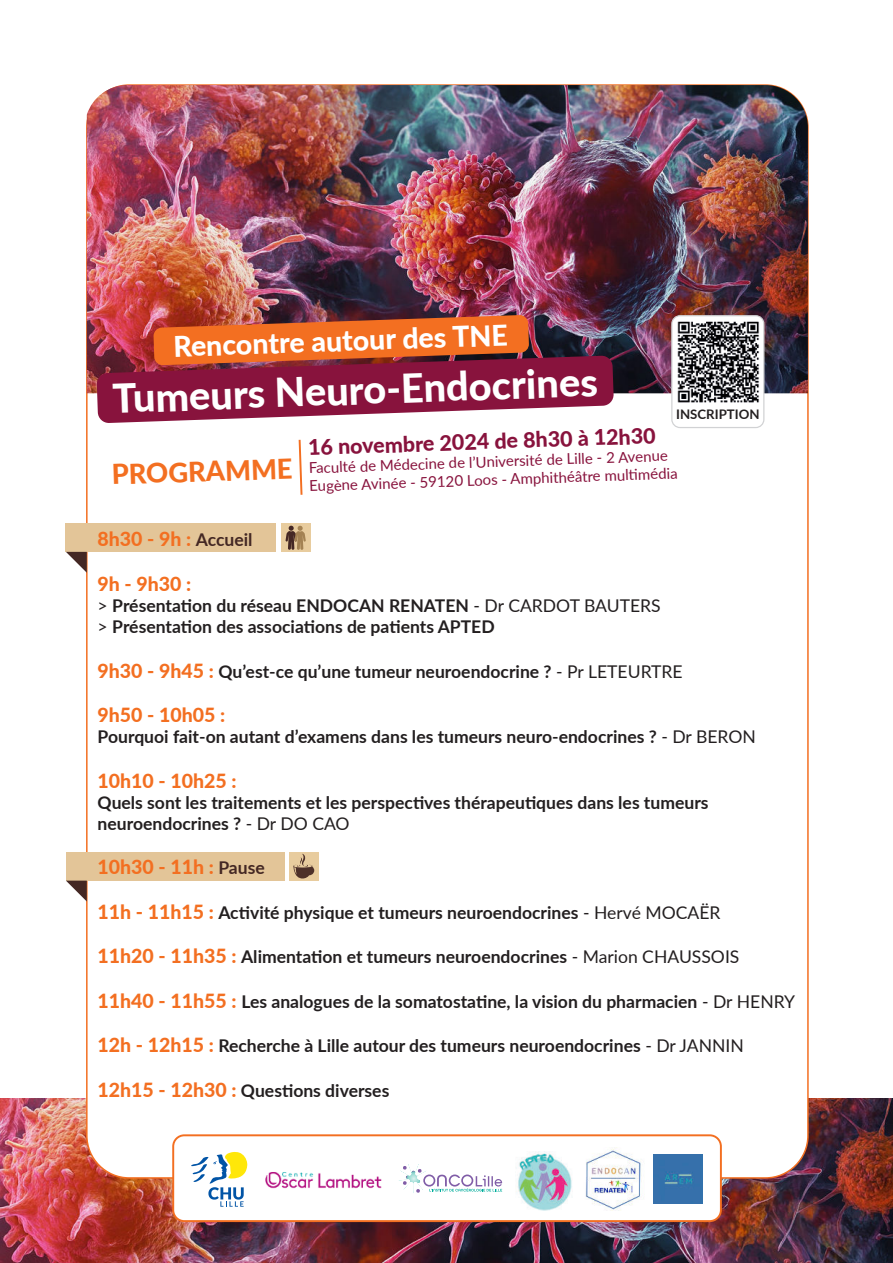
<style>
.page{position:relative;width:893px;height:1263px;background:#fff}
.page>*{position:absolute;margin:0;border:0;box-sizing:border-box;transform-origin:0 0}
.t1{font:800 39.75px "Lato";color:#fff}
.t2{font:800 28.5px "Lato";color:#fff}
.t3{font:800 27.3px "Lato";color:#f36f21}
.t4{font:800 21.45px "Lato";color:#88133d}
.t5{font:800 19.5px "Lato";color:#f36f21}
.t6{font:700 17.55px/21px "Lato";color:#231f20}
.t7{font:15px/18px "Lato";color:#88133d}
.t8{font:700 13.2px "Lato";color:#231f20}
.s1{font-weight:700;font-size:17.55px;color:#442824}
.s2{font-weight:400}
.s3{font-weight:800;font-size:19.5px;color:#f36f21}
</style>
<div class="page">
<img style="left:0;top:1098px;width:892px;height:165px">
<div style="left:87px;top:85px;width:721px;height:1093px;background:#fff;border-radius:43px"></div>
<img style="left:87px;top:85px;width:721px;height:308px">
<img style="left:97px;top:315px;width:517px;height:108px">
<div style="left:66px;top:852px;width:219px;height:29px;background:#e3c598"></div>
<div style="left:66px;top:524px;width:210px;height:28px;background:#e3c598"></div>
<div style="left:289px;top:852px;width:30px;height:29px;background:#e8cc9e"></div>
<div style="left:281px;top:524px;width:29px;height:28px;background:#e8cc9e"></div>
<svg style="left:293px;top:854px;width:22px;height:25px"></svg>
<svg style="left:66px;top:881px;width:21px;height:20px"></svg>
<svg style="left:66px;top:552px;width:21px;height:21px"></svg>
<svg style="left:298px;top:439px;width:5px;height:56px"></svg>
<svg style="left:285px;top:526px;width:21px;height:24px"></svg>
<div style="left:173px;top:1135px;width:548px;height:86px;background:#fff;border-radius:11px"></div>
<div style="left:172px;top:1134px;width:550px;height:88px;border:2px solid #f36f21;border-radius:11px"></div>
<img style="left:516px;top:1152px;width:56px;height:58px">
<img style="left:585px;top:1147px;width:57px;height:63px">
<img style="left:654px;top:1154px;width:48px;height:49px">
<img style="left:265px;top:1172px;width:117px;height:17px">
<svg style="left:191px;top:1152px;width:56px;height:55px"></svg>
<svg style="left:399px;top:1164px;width:103px;height:29px"></svg>
<div style="left:672px;top:316px;width:92px;height:111px;background:#fff;border-radius:8px"></div>
<div style="left:671px;top:315px;width:93px;height:113px;border:1px solid #d1d2d4;border-radius:8px"></div>
<img style="left:677px;top:321px;width:82px;height:82px">
<h2 class="t2" style="left:173px;top:330px;width:336px;rotate:-2deg">Rencontre autour des TNE</h2>
<h1 class="t1" style="left:112px;top:376px;width:487px;rotate:-2deg">Tumeurs Neuro-Endocrines</h1>
<p class="t4" style="left:308px;top:435px;width:349px;rotate:-2deg">16 novembre 2024 de 8h30 à 12h30</p>
<p class="t7" style="left:309px;top:459px;width:370px;rotate:-2deg">Faculté de Médecine de l’Université de Lille - 2 Avenue<br>Eugène Avinée - 59120 Loos - Amphithéâtre multi média</p>
<p class="t8" style="left:676px;top:405px;width:85px">INSCRIPTION</p>
<h3 class="t3" style="left:111px;top:459px;width:182px;rotate:-2deg">PROGRAMME</h3>
<p class="t5" style="left:98px;top:528px;width:156px">8h30 - 9h : <span class="s1">Accueil</span></p>
<p class="t5" style="left:98px;top:573px;width:95px">9h - 9h30 :</p>
<p class="t6" style="left:98px;top:594px;width:565px"><span class="s2">&gt;</span> Présentation du réseau ENDOCAN RENATEN <span class="s2">- Dr CARDOT BAUTERS &gt;</span> Présentation des associations de patients APTED</p>
<p class="t6" style="left:98px;top:660px;width:587px"><span class="s3">9h30 - 9h45 :</span> Qu’est-ce qu’une tumeur neuroendocrine ? <span class="s2">- Pr LETEURTRE</span></p>
<p class="t5" style="left:98px;top:704px;width:129px">9h50 - 10h05 :</p>
<p class="t6" style="left:98px;top:725px;width:660px">Pourquoi fait-on autant d’examens dans les tumeurs neuro-endocrines ? <span class="s2">- Dr BERON</span></p>
<p class="t5" style="left:98px;top:769px;width:140px">10h10 - 10h25 :</p>
<p class="t6" style="left:98px;top:791px;width:612px">Quels sont les traitements et les perspectives thérapeutiques dans les tumeurs neuroendocrines ? <span class="s2">- Dr DO CAO</span></p>
<p class="t5" style="left:98px;top:856px;width:169px">10h30 - 11h : <span class="s1">Pause</span></p>
<p class="t6" style="left:98px;top:901px;width:624px"><span class="s3">11h - 11h15 :</span> Activité physique et tumeurs neuroendocrines <span class="s2">- Hervé MOCAËR</span></p>
<p class="t6" style="left:98px;top:945px;width:643px"><span class="s3">11h20 - 11h35 :</span> Alimentation et tumeurs neuroendocrines <span class="s2">- Marion CHAUSSOIS</span></p>
<p class="t6" style="left:98px;top:990px;width:699px"><span class="s3">11h40 - 11h55 :</span> Les analogues de la somatostatine, la vision du pharmacien <span class="s2">- Dr HENRY</span></p>
<p class="t6" style="left:98px;top:1034px;width:648px"><span class="s3">12h - 12h15 :</span> Recherche à Lille autour des tumeurs neuroendocrines <span class="s2">- Dr JANNIN</span></p>
<p class="t6" style="left:98px;top:1079px;width:293px"><span class="s3">12h15 - 12h30 :</span> Questions diverses</p>
</div>
